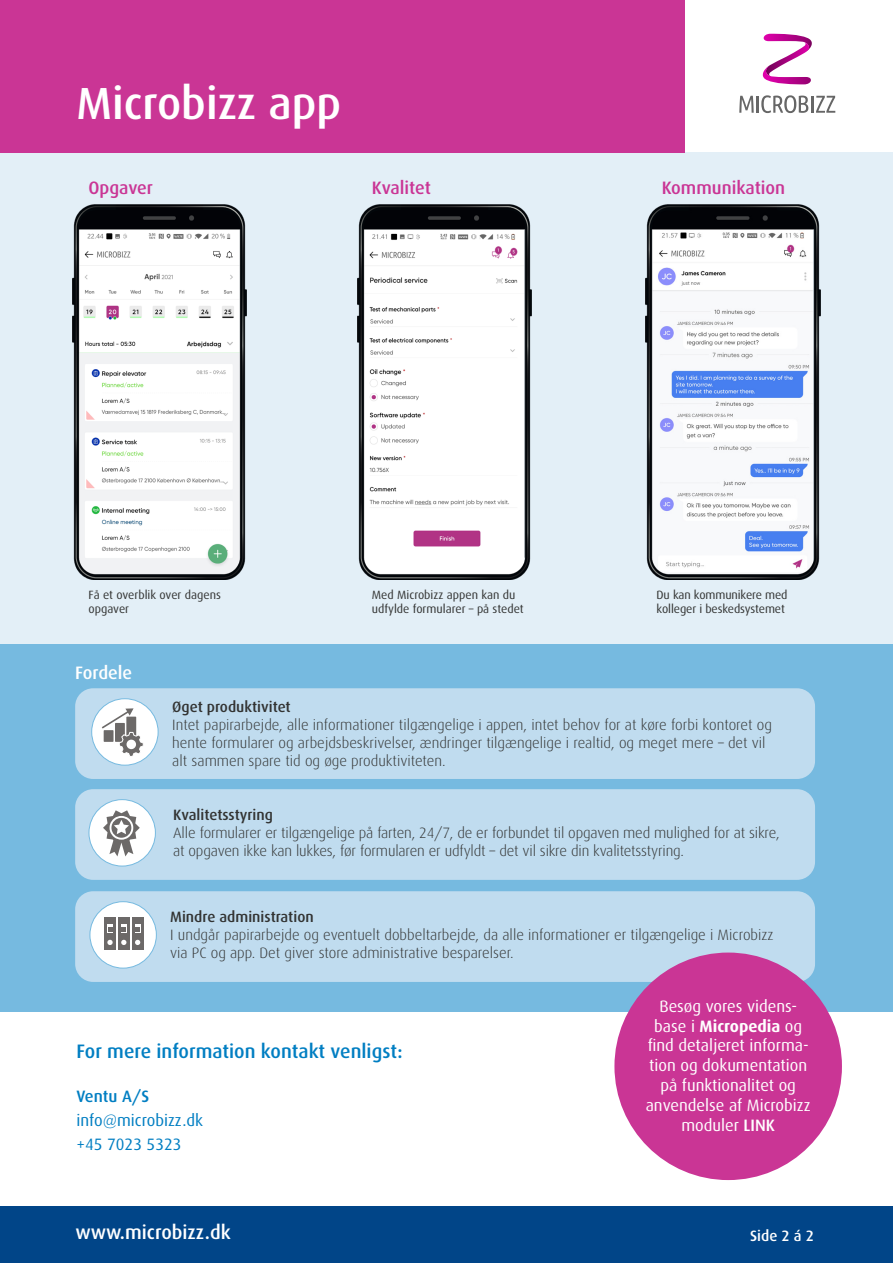
<style>
.page{position:relative;width:893px;height:1263px;background:#fff}
.page>*{position:absolute;margin:0;border:0;box-sizing:border-box;transform-origin:0 0}
.t1{font:500 45px "Dax";color:#fff}
.t2{font:500 19.5px "Dax";color:#007ec2}
.t3{font:500 19.5px "Dax";color:#fff}
.t4{font:500 18px "Dax";color:#ca3595}
.t5{font:500 18px "Dax";color:#fff}
.t6{font:16.5px/19.8px "Dax";color:#fff;text-align:center}
.t7{font:16.5px/24px "Dax";color:#007ec2}
.t8{font:500 16.5px "Dax";color:#007ec2}
.t9{font:300 15px/18px "Dax";color:#323332}
.t10{font:500 15px "Dax";color:#323332}
.t11{font:500 15px "Dax";color:#fff}
.t12{font:12px/14.4px "Dax";color:#323332}
.s1{font-weight:700}
.s2{font-weight:500}
</style>
<div class="page">
<div style="left:0;top:152px;width:893px;height:847px;background:#e3eff7"></div>
<svg style="left:762px;top:34px;width:50px;height:50px"></svg>
<svg style="left:739px;top:96px;width:15px;height:17px"></svg>
<hr style="left:756px;top:96px;width:3px;height:17px;background:#666">
<svg style="left:761px;top:95px;width:74px;height:18px"></svg>
<div style="left:0;top:0;width:685px;height:152px;background:#ca3595"></div>
<div style="left:0;top:1206px;width:893px;height:57px;background:#014588"></div>
<div style="left:0;top:645px;width:893px;height:367px;background:#76bae0"></div>
<div style="left:75px;top:688px;width:740px;height:91px;background:#c0dcef;border-radius:18px"></div>
<div style="left:92px;top:699px;width:66px;height:66px;background:#fff;border-radius:50%"></div>
<div style="left:91px;top:698px;width:67px;height:67px;border:1px solid #76bae0;border-radius:50%"></div>
<div style="left:75px;top:789px;width:740px;height:91px;background:#c0dcef;border-radius:18px"></div>
<div style="left:75px;top:891px;width:740px;height:91px;background:#c0dcef;border-radius:18px"></div>
<div style="left:89px;top:800px;width:66px;height:66px;background:#fff;border-radius:50%"></div>
<div style="left:89px;top:799px;width:67px;height:67px;border:1px solid #76bae0;border-radius:50%"></div>
<div style="left:90px;top:902px;width:66px;height:66px;background:#fff;border-radius:50%"></div>
<div style="left:90px;top:901px;width:67px;height:67px;border:1px solid #76bae0;border-radius:50%"></div>
<div style="left:614px;top:952px;width:228px;height:228px;background:#ca3595;border-radius:50%"></div>
<img style="left:72px;top:205px;width:175px;height:374px">
<img style="left:357px;top:205px;width:175px;height:374px">
<img style="left:646px;top:205px;width:175px;height:374px">
<div style="left:104px;top:917px;width:12px;height:33px;background:#6c6968"></div>
<svg style="left:107px;top:940px;width:6px;height:5px"></svg>
<div style="left:107px;top:924px;width:6px;height:9px;background:#fff"></div>
<svg style="left:108px;top:927px;width:4px;height:5px"></svg>
<div style="left:118px;top:917px;width:12px;height:33px;background:#6c6968"></div>
<svg style="left:121px;top:940px;width:5px;height:5px"></svg>
<div style="left:121px;top:924px;width:6px;height:9px;background:#fff"></div>
<svg style="left:122px;top:927px;width:4px;height:5px"></svg>
<div style="left:132px;top:917px;width:11px;height:33px;background:#6c6968"></div>
<svg style="left:135px;top:940px;width:5px;height:5px"></svg>
<div style="left:135px;top:924px;width:6px;height:9px;background:#fff"></div>
<svg style="left:135px;top:927px;width:5px;height:5px"></svg>
<svg style="left:102px;top:708px;width:41px;height:49px"></svg>
<div style="left:127px;top:740px;width:9px;height:9px;background:#fff;border-radius:50%"></div>
<svg style="left:103px;top:810px;width:37px;height:46px"></svg>
<h1 class="t1" style="left:77px;top:78px;width:266px">Microbizz app</h1>
<p class="t4" style="left:89px;top:177px;width:66px">Opgaver</p>
<p class="t4" style="left:372px;top:177px;width:61px">Kvalitet</p>
<p class="t4" style="left:662px;top:177px;width:125px">Kommunikation</p>
<p class="t12" style="left:89px;top:587px;width:134px">Få et overblik over dagens opgaver</p>
<p class="t5" style="left:75px;top:662px;width:59px">Fordele</p>
<p class="t12" style="left:372px;top:587px;width:153px">Med Microbizz appen kan du udfylde formularer – på stedet</p>
<p class="t12" style="left:657px;top:587px;width:132px">Du kan kommunikere med kolleger i beskedsystemet</p>
<p class="t10" style="left:172px;top:698px;width:120px">Øget produktivitet</p>
<p class="t9" style="left:172px;top:716px;width:601px">Intet papirarbejde, alle informationer tilgængelige i appen, intet behov for at køre forbi kontoret og hente formularer og arbejdsbeskrivelser, ændringer tilgængelige i realtid, og meget mere – det vil alt sammen spare tid og øge produktiviteten.</p>
<p class="t10" style="left:173px;top:806px;width:101px">Kvalitetsstyring</p>
<p class="t9" style="left:173px;top:823px;width:608px">Alle formularer er tilgængelige på farten, 24/7, de er forbundet til opgaven med mulighed for at sikre, at opgaven ikke kan lukkes, før formularen er udfyldt – det vil sikre din kvalitetsstyring.</p>
<p class="t10" style="left:170px;top:908px;width:145px">Mindre administration</p>
<p class="t9" style="left:170px;top:925px;width:605px">I undgår papirarbejde og eventuelt dobbeltarbejde, da alle informationer er tilgængelige i Microbizz via PC og app. Det giver store administrative besparelser.</p>
<h2 class="t2" style="left:77px;top:1040px;width:328px">For mere information kontakt venligst:</h2>
<p class="t8" style="left:77px;top:1086px;width:74px">Ventu A/S</p>
<p class="t7" style="left:77px;top:1108px;width:128px">info@microbizz.dk +45 7023 5323</p>
<p class="t6" style="left:646px;top:996px;width:166px">Besøg vores videns&shy;base i <span class="s1">Micropedia</span> og find detaljeret informa&shy;tion og dokumentation på funktionalitet og anvendelse af Microbizz moduler <span class="s2">LINK</span></p>
<h2 class="t3" style="left:75px;top:1221px;width:157px">www.microbizz.dk</h2>
<p class="t11" style="left:750px;top:1227px;width:65px">Side 2 á 2</p>
</div>
